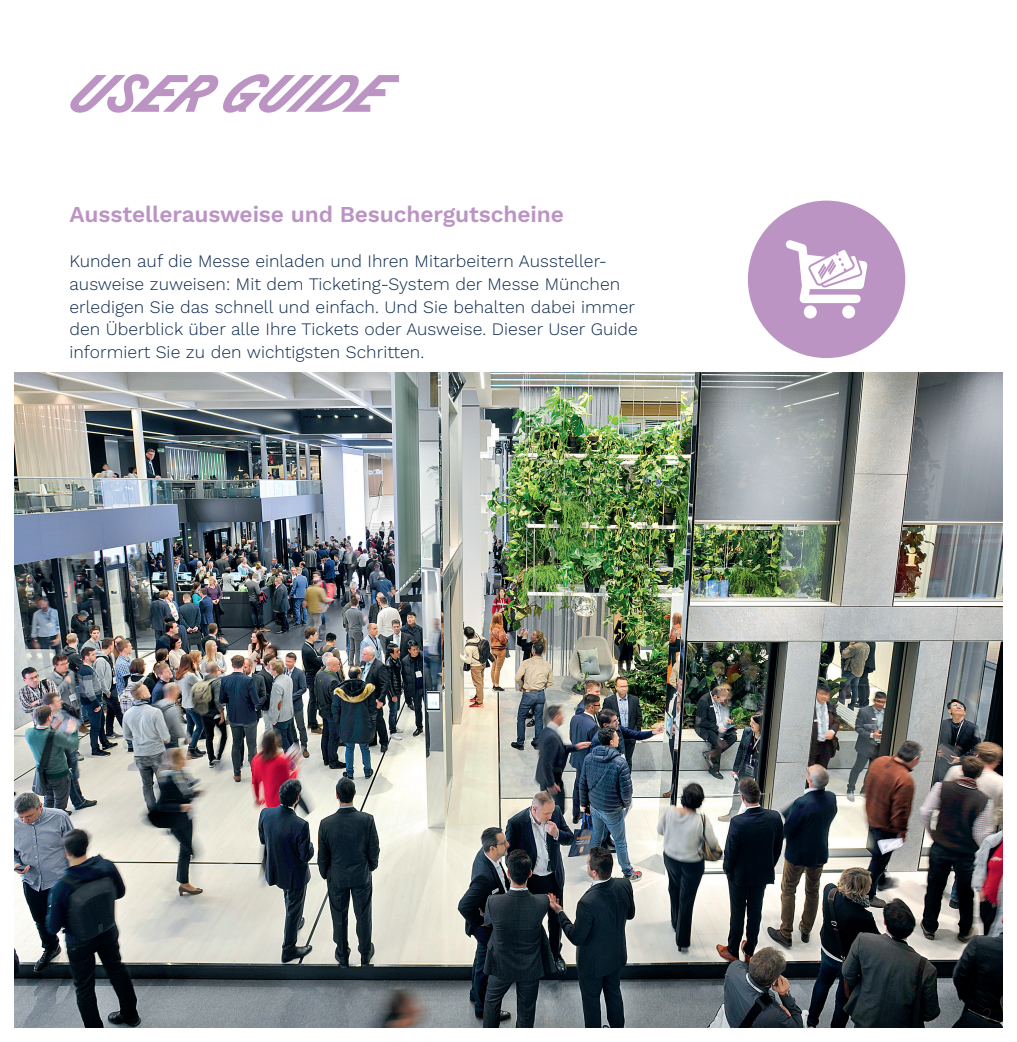
<style>
.page{position:relative;width:1017px;height:1042px;background:#fff}
.page>*{position:absolute;margin:0;border:0;box-sizing:border-box;transform-origin:0 0}
.t1{font:900 52.5px "GT Planar Italic 45";letter-spacing:.005em;color:#bc94c4}
.Fliestext__Work_Sans_Light__10_Pt{font:600 22.75px "Work Sans";letter-spacing:-.005em;color:#bc94c4}
.t2{font:300 17.5px/22.8px "Work Sans";color:#0e294d}
.t3{font:300 17.5px "Work Sans";color:#231f20}
</style>
<div class="page">
<div style="left:748px;top:201px;width:157px;height:157px;background:#bc94c4;border-radius:50%"></div>
<svg style="left:786px;top:240px;width:81px;height:78px"></svg>
<img style="left:15px;top:373px;width:987px;height:654px">
<p class="t1" style="left:69px;top:62px;width:315px">USER GUIDE</p>
<p class="Fliestext__Work_Sans_Light__10_Pt" style="left:69px;top:196px;width:496px">Ausstellerausweise und Besuchergutscheine</p>
<p class="t2" style="left:69px;top:249px;width:570px">Kunden auf die Messe einladen und Ihren Mitarbeitern Aussteller&shy;ausweise zuweisen: Mit dem Ticketing-System der Messe München erledigen Sie das schnell und einfach. Und Sie behalten dabei immer den Überblick über alle Ihre Tickets oder Ausweise. Dieser User Guide informiert Sie zu den wichtigsten Schritten.</p>
<p class="t3" style="left:982px;top:1001px;width:11px">2</p>
</div>
